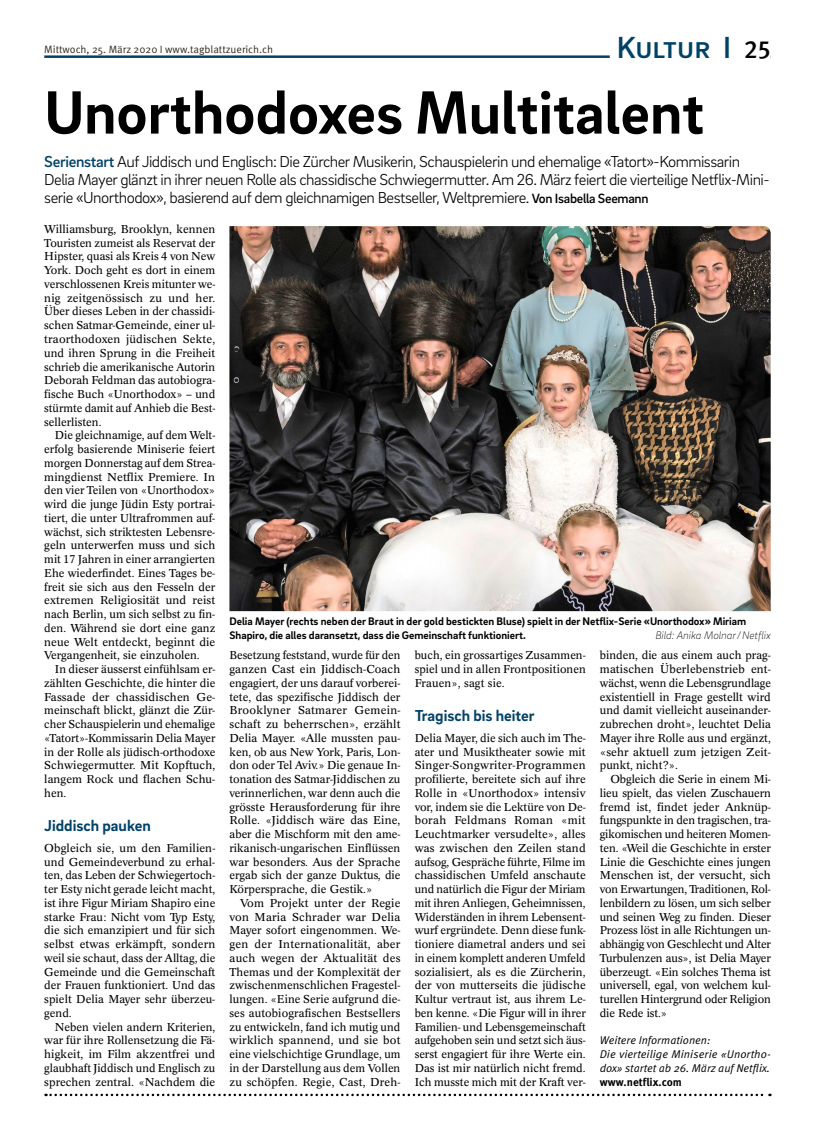
<style>
.page{position:relative;width:815px;height:1134px;background:#fff}
.page>*{position:absolute;margin:0;border:0;box-sizing:border-box;transform-origin:0 0}
.Aufmacher_50p_Master{font:700 62.5px "Brix Sans";color:#000}
.t1{font:500 31.25px "Brix Sans";color:#004267}
.Lead_v_x06{font:300 16.25px/18.1px "Brix Sans";letter-spacing:-.03em;color:#000}
.Zwischentitel_Blau_v{font:700 16.25px "Brix Sans";color:#004267}
.Grundtext_Einzug_x08{font:11.25px/13.8px "Concorde Pro";color:#000;text-align:justify}
.Legende_Normal_v_x11{font:700 11.25px/13.8px "Brix Sans";color:#000}
.Grundtext_Einzug_x08-2{font:11.25px/13.8px "Meta Pro Norm Ita";color:#000}
.Legende_Normal_v_x11-2{font:italic 200 11.25px "Brix Sans";color:#000}
.Grundtext_Einzug_x08-3{font:700 11.25px "Meta Pro";color:#000}
.t2{font:10.62px "Meta Pro Norm";color:#332a1f}
.s1{font-family:"Meta Pro";font-size:25px;color:#000}
.s2{font-weight:500;color:#004267}
.s3{font-weight:500;font-size:13.75px}
</style>
<div class="page">
<hr style="left:44px;top:55px;width:727px;height:3px;background:#004267">
<hr style="left:610px;top:54px;width:161px;height:4px;background:#fff">
<svg style="left:46px;top:1094px;width:724px;height:2px"></svg>
<img style="left:229px;top:226px;width:542px;height:385px">
<p class="t2" style="left:44px;top:41px;width:230px">Mittwoch, 25. März 2020 I www.tagblattzuerich.ch</p>
<h2 class="t1" style="left:617px;top:27px;width:155px">Kultur I <span class="s1">25</span></h2>
<p class="Aufmacher_50p_Master" style="left:44px;top:72px;width:661px">Unorthodoxes Multitalent</p>
<p class="Lead_v_x06" style="left:44px;top:152px;width:727px"><span class="s2">Serienstart</span> Auf Jiddisch und Englisch: Die Zürcher Musikerin, Schauspielerin und ehemalige «Tatort»-Kommissarin<br>Delia Mayer glänzt in ihrer neuen Rolle als chassidische Schwiegermutter. Am 26. März feiert die vierteilige Netflix-Mini&shy;serie «Unorthodox», basierend auf dem gleichnamigen Bestseller, Weltpremiere. <span class="s3">Von Isabella Seemann</span></p>
<p class="Grundtext_Einzug_x08" style="left:44px;top:222px;width:173px">Williamsburg, Brooklyn, kennen Touristen zumeist als Reservat der Hipster, quasi als Kreis 4 von New York. Doch geht es dort in einem verschlossenen Kreis mitunter we&shy;nig zeitgenössisch zu und her.<br>Über dieses Leben in der chassidi&shy;schen Satmar-Gemeinde, einer ul&shy;traorthodoxen jüdischen Sekte, und ihren Sprung in die Freiheit schrieb die amerikanische Autorin Deborah Feldman das autobiogra&shy;fische Buch «Unorthodox» – und stürmte damit auf Anhieb die Best&shy;sellerlisten.</p>
<p class="Grundtext_Einzug_x08" style="left:44px;top:428px;width:173px;text-indent:11px">Die gleichnamige, auf dem Welt&shy;erfolg basierende Miniserie feiert morgen Donnerstag auf dem Strea&shy;mingdienst Netflix Premiere. In den vier Teilen von «Unorthodox» wird die junge Jüdin Esty portrai&shy;tiert, die unter Ultrafrommen auf&shy;wächst, sich striktesten Lebensre&shy;geln unterwerfen muss und sich mit 17 Jahren in einer arrangierten Ehe wiederfindet. Eines Tages be&shy;freit sie sich aus den Fesseln der extremen Religiosität und reist nach Berlin, um sich selbst zu fin&shy;den. Während sie dort eine ganz neue Welt entdeckt, beginnt die Vergangenheit, sie einzuholen.</p>
<p class="Grundtext_Einzug_x08" style="left:44px;top:662px;width:173px;text-indent:11px">In dieser äusserst einfühlsam er&shy;zählten Geschichte, die hinter die Fassade der chassidischen Ge&shy;meinschaft blickt, glänzt die Zür&shy;cher Schauspielerin und ehemalige «Tatort»-Kommissarin Delia Mayer in der Rolle als jüdisch-orthodoxe Schwiegermutter. Mit Kopftuch, langem Rock und flachen Schu&shy;hen.</p>
<p class="Zwischentitel_Blau_v" style="left:44px;top:815px;width:108px">Jiddisch pauken</p>
<p class="Grundtext_Einzug_x08" style="left:44px;top:841px;width:173px">Obgleich sie, um den Familien&shy;und Gemeindeverbund zu erhal&shy;ten, das Leben der Schwiegertoch&shy;ter Esty nicht gerade leicht macht, ist ihre Figur Miriam Shapiro eine starke Frau: Nicht vom Typ Esty, die sich emanzipiert und für sich selbst etwas erkämpft, sondern weil sie schaut, dass der Alltag, die Gemeinde und die Gemeinschaft der Frauen funktioniert. Und das spielt Delia Mayer sehr überzeu&shy;gend.</p>
<p class="Grundtext_Einzug_x08" style="left:44px;top:1020px;width:173px;text-indent:11px">Neben vielen andern Kriterien, war für ihre Rollensetzung die Fä&shy;higkeit, im Film akzentfrei und glaubhaft Jiddisch und Englisch zu sprechen zentral. «Nachdem die</p>
<p class="Legende_Normal_v_x11" style="left:229px;top:614px;width:518px">Delia Mayer (rechts neben der Braut in der gold bestickten Bluse) spielt in der Netflix-Serie «Unorthodox» Miriam<br>Shapiro, die alles daransetzt, dass die Gemeinschaft funktioniert.</p>
<p class="Legende_Normal_v_x11-2" style="left:655px;top:628px;width:117px">Bild: Anika Molnar/Netflix</p>
<p class="Grundtext_Einzug_x08" style="left:229px;top:648px;width:173px">Besetzung feststand, wurde für den ganzen Cast ein Jiddisch-Coach engagiert, der uns darauf vorberei&shy;tete, das spezifische Jiddisch der Brooklyner Satmarer Gemein&shy;schaft zu beherrschen», erzählt Delia Mayer. «Alle mussten pau&shy;ken, ob aus New York, Paris, Lon&shy;don oder Tel Aviv.» Die genaue In&shy;tonation des Satmar-Jiddischen zu verinnerlichen, war denn auch die grösste Herausforderung für ihre Rolle. «Jiddisch wäre das Eine, aber die Mischform mit den ame&shy;rikanisch-ungarischen Einflüssen war besonders. Aus der Sprache ergab sich der ganze Duktus, die Körpersprache, die Gestik.»</p>
<p class="Grundtext_Einzug_x08" style="left:229px;top:896px;width:173px;text-indent:11px">Vom Projekt unter der Regie von Maria Schrader war Delia Mayer sofort eingenommen. We&shy;gen der Internationalität, aber auch wegen der Aktualität des Themas und der Komplexität der zwischenmenschlichen Fragestel&shy;lungen. «Eine Serie aufgrund die&shy;ses autobiografischen Bestsellers zu entwickeln, fand ich mutig und wirklich spannend, und sie bot eine vielschichtige Grundlage, um in der Darstellung aus dem Vollen zu schöpfen. Regie, Cast, Dreh-</p>
<p class="Grundtext_Einzug_x08" style="left:415px;top:648px;width:173px">buch, ein grossartiges Zusammen&shy;spiel und in allen Frontpositionen Frauen», sagt sie.</p>
<p class="Zwischentitel_Blau_v" style="left:415px;top:705px;width:122px">Tragisch bis heiter</p>
<p class="Grundtext_Einzug_x08" style="left:415px;top:731px;width:173px">Delia Mayer, die sich auch im The&shy;ater und Musiktheater sowie mit Singer-Songwriter-Programmen profilierte, bereitete sich auf ihre Rolle in «Unorthodox» intensiv vor, indem sie die Lektüre von De&shy;borah Feldmans Roman «mit Leuchtmarker versudelte», alles was zwischen den Zeilen stand aufsog, Gespräche führte, Filme im chassidischen Umfeld anschaute und natürlich die Figur der Miriam mit ihren Anliegen, Geheimnissen, Widerständen in ihrem Lebensent&shy;wurf ergründete. Denn diese funk&shy;tioniere diametral anders und sei in einem komplett anderen Umfeld sozialisiert, als es die Zürcherin, der von mutterseits die jüdische Kultur vertraut ist, aus ihrem Le&shy;ben kenne. «Die Figur will in ihrer Familien- und Lebensgemeinschaft aufgehoben sein und setzt sich äus&shy;serst engagiert für ihre Werte ein.<br>Das ist mir natürlich nicht fremd.<br>Ich musste mich mit der Kraft ver-</p>
<p class="Grundtext_Einzug_x08" style="left:600px;top:648px;width:173px">binden, die aus einem auch prag&shy;matischen Überlebenstrieb ent&shy;wächst, wenn die Lebensgrundlage existentiell in Frage gestellt wird und damit vielleicht auseinander&shy;zubrechen droht», leuchtet Delia Mayer ihre Rolle aus und ergänzt, «sehr aktuell zum jetzigen Zeit&shy;punkt, nicht?».</p>
<p class="Grundtext_Einzug_x08" style="left:600px;top:772px;width:173px;text-indent:11px">Obgleich die Serie in einem Mi&shy;lieu spielt, das vielen Zuschauern fremd ist, findet jeder Anknüp&shy;fungspunkte in den tragischen, tra&shy;gikomischen und heiteren Momen&shy;ten. «Weil die Geschichte in erster Linie die Geschichte eines jungen Menschen ist, der versucht, sich von Erwartungen, Traditionen, Rol&shy;lenbildern zu lösen, um sich selber und seinen Weg zu finden. Dieser Prozess löst in alle Richtungen un&shy;abhängig von Geschlecht und Alter Turbulenzen aus», ist Delia Mayer überzeugt. «Ein solches Thema ist universell, egal, von welchem kul&shy;turellen Hintergrund oder Religion die Rede ist.»</p>
<p class="Grundtext_Einzug_x08-2" style="left:600px;top:1033px;width:112px">Weitere Informationen:</p>
<p class="Grundtext_Einzug_x08-2" style="left:600px;top:1046px;width:173px">Die vierteilige Miniserie «Unortho&shy;dox» startet ab 26. März auf Netflix.</p>
<p class="Grundtext_Einzug_x08-3" style="left:600px;top:1073px;width:84px">www.netflix.com</p>
</div>
